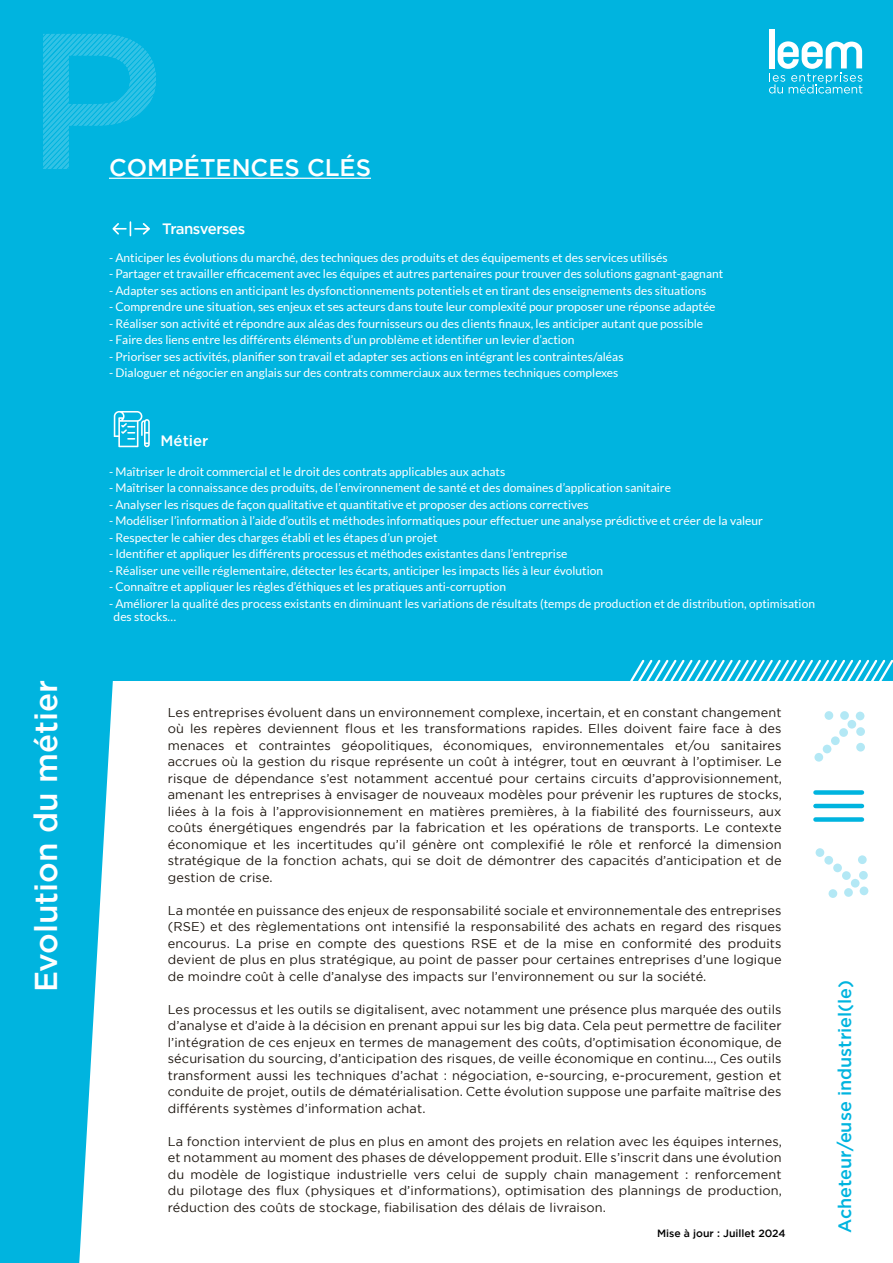
<style>
.page{position:relative;width:893px;height:1263px;background:#fff}
.page>*{position:absolute;margin:0;border:0;box-sizing:border-box;transform-origin:0 0}
.t1{font:500 31.5px "Gotham";color:#fff}
.t2{font:500 24px "Gotham";color:#fff}
.t3{font:500 18px "Gotham";color:#00b4df}
.t4{font:500 15px "Gotham";letter-spacing:-.03em;color:#fff}
.t5{font:12.75px/16.5px "Gotham";letter-spacing:.01em;color:#1d160f;text-align:justify}
.t6{font:12px/13.5px "Lato";color:#fff}
.t7{font:500 10.5px "Gotham";color:#000}
</style>
<div class="page">
<div style="left:0;top:0;width:893px;height:680px;background:#00b4df"></div>
<svg style="left:0;top:680px;width:116px;height:583px;fill:#00b4df"></svg>
<hr style="left:109px;top:178px;width:262px;height:1px;background:#fff">
<div style="left:769px;top:29px;width:6px;height:39px;background:#fff"></div>
<svg style="left:769px;top:41px;width:93px;height:53px"></svg>
<svg style="left:114px;top:411px;width:36px;height:36px"></svg>
<svg style="left:43px;top:34px;width:113px;height:135px"></svg>
<svg style="left:112px;top:222px;width:38px;height:14px"></svg>
<svg style="left:630px;top:660px;width:263px;height:20px"></svg>
<div style="left:815px;top:790px;width:47px;height:5px;background:#00b4df"></div>
<hr style="left:815px;top:804px;width:47px;height:4px;background:#00b4df">
<div style="left:815px;top:817px;width:47px;height:5px;background:#00b4df"></div>
<div style="left:856px;top:712px;width:8px;height:8px;background:#b3e8f5;border-radius:50%"></div>
<svg style="left:847px;top:720px;width:9px;height:9px"></svg>
<svg style="left:839px;top:728px;width:9px;height:9px"></svg>
<svg style="left:831px;top:736px;width:9px;height:9px"></svg>
<div style="left:823px;top:745px;width:8px;height:8px;background:#b3e8f5;border-radius:50%"></div>
<svg style="left:814px;top:753px;width:9px;height:9px"></svg>
<svg style="left:840px;top:711px;width:9px;height:9px"></svg>
<div style="left:824px;top:711px;width:9px;height:9px;background:#b3e8f5;border-radius:50%"></div>
<svg style="left:856px;top:727px;width:9px;height:9px"></svg>
<div style="left:856px;top:743px;width:9px;height:8px;background:#b3e8f5;border-radius:50%"></div>
<svg style="left:859px;top:886px;width:9px;height:9px"></svg>
<svg style="left:851px;top:879px;width:9px;height:9px"></svg>
<svg style="left:842px;top:871px;width:9px;height:9px"></svg>
<div style="left:833px;top:863px;width:9px;height:9px;background:#b3e8f5;border-radius:50%"></div>
<svg style="left:824px;top:856px;width:9px;height:9px"></svg>
<div style="left:815px;top:848px;width:9px;height:9px;background:#b3e8f5;border-radius:50%"></div>
<svg style="left:859px;top:871px;width:9px;height:9px"></svg>
<svg style="left:858px;top:855px;width:9px;height:9px"></svg>
<svg style="left:844px;top:888px;width:9px;height:9px"></svg>
<div style="left:828px;top:889px;width:9px;height:9px;background:#b3e8f5;border-radius:50%"></div>
<h1 class="t1" style="left:25px;top:992px;width:314px;rotate:-90deg">Evolution du métier</h1>
<h2 class="t2" style="left:109px;top:152px;width:264px">COMPÉTENCES CLÉS</h2>
<p class="t4" style="left:162px;top:218px;width:85px">Transverses</p>
<p class="t6" style="left:109px;top:251px;width:560px">- Anticiper les évolutions du marché, des techniques des produits et des équipements et des services utilisés</p>
<p class="t6" style="left:109px;top:267px;width:616px">- Partager et travailler efficacement avec les équipes et autres partenaires pour trouver des solutions gagnant-gagnant</p>
<p class="t6" style="left:109px;top:284px;width:599px">- Adapter ses actions en anticipant les dysfonctionnements potentiels et en tirant des enseignements des situations</p>
<p class="t6" style="left:109px;top:300px;width:608px">- Comprendre une situation, ses enjeux et ses acteurs dans toute leur complexité pour proposer une réponse adaptée</p>
<p class="t6" style="left:109px;top:317px;width:596px">- Réaliser son activité et répondre aux aléas des fournisseurs ou des clients finaux, les anticiper autant que possible</p>
<p class="t6" style="left:109px;top:333px;width:467px">- Faire des liens entre les différents éléments d’un problème et identifier un levier d’action</p>
<p class="t6" style="left:109px;top:350px;width:516px">- Prioriser ses activités, planifier son travail et adapter ses actions en intégrant les contraintes/aléas</p>
<p class="t6" style="left:109px;top:366px;width:511px">- Dialoguer et négocier en anglais sur des contrats commerciaux aux termes techniques complexes</p>
<p class="t4" style="left:161px;top:431px;width:49px">Métier</p>
<p class="t6" style="left:109px;top:464px;width:398px">- Maîtriser le droit commercial et le droit des contrats applicables aux achats</p>
<p class="t6" style="left:109px;top:481px;width:563px">- Maîtriser la connaissance des produits, de l’environnement de santé et des domaines d’application sanitaire</p>
<p class="t6" style="left:109px;top:497px;width:481px">- Analyser les risques de façon qualitative et quantitative et proposer des actions correctives</p>
<p class="t6" style="left:109px;top:514px;width:656px">- Modéliser l’information à l’aide d’outils et méthodes informatiques pour effectuer une analyse prédictive et créer de la valeur</p>
<p class="t6" style="left:109px;top:530px;width:330px">- Respecter le cahier des charges établi et les étapes d’un projet</p>
<p class="t6" style="left:109px;top:547px;width:460px">- Identifier et appliquer les différents processus et méthodes existantes dans l’entreprise</p>
<p class="t6" style="left:109px;top:563px;width:496px">- Réaliser une veille réglementaire, détecter les écarts, anticiper les impacts liés à leur évolution</p>
<p class="t6" style="left:109px;top:580px;width:399px">- Connaître et appliquer les règles d’éthiques et les pratiques anti-corruption</p>
<p class="t6" style="left:114px;top:596px;width:703px;text-indent:-5px">- Améliorer la qualité des process existants en diminuant les variations de résultats (temps de production et de distribution, optimisation des stocks…</p>
<p class="t5" style="left:168px;top:704px;width:616px">Les entreprises évoluent dans un environnement complexe, incertain, et en constant changement où les repères deviennent flous et les transformations rapides. Elles doivent faire face à des menaces et contraintes géopolitiques, économiques, environnementales et/ou sanitaires accrues où la gestion du risque représente un coût à intégrer, tout en œuvrant à l’optimiser. Le risque de dépendance s’est notamment accentué pour certains circuits d’approvisionnement, amenant les entreprises à envisager de nouveaux modèles pour prévenir les ruptures de stocks, liées à la fois à l’approvisionnement en matières premières, à la fiabilité des fournisseurs, aux coûts énergétiques engendrés par la fabrication et les opérations de transports. Le contexte économique et les incertitudes qu’il génère ont complexifié le rôle et renforcé la dimension stratégique de la fonction achats, qui se doit de démontrer des capacités d’anticipation et de gestion de crise.</p>
<p class="t5" style="left:168px;top:902px;width:615px">La montée en puissance des enjeux de responsabilité sociale et environnementale des entreprises (RSE) et des règlementations ont intensifié la responsabilité des achats en regard des risques encourus. La prise en compte des questions RSE et de la mise en conformité des produits devient de plus en plus stratégique, au point de passer pour certaines entreprises d’une logique de moindre coût à celle d’analyse des impacts sur l’environnement ou sur la société.</p>
<p class="t5" style="left:168px;top:1001px;width:615px">Les processus et les outils se digitalisent, avec notamment une présence plus marquée des outils d’analyse et d’aide à la décision en prenant appui sur les big data. Cela peut permettre de faciliter l’intégration de ces enjeux en termes de management des coûts, d’optimisation économique, de sécurisation du sourcing, d’anticipation des risques, de veille économique en continu…, Ces outils transforment aussi les techniques d’achat : négociation, e-sourcing, e-procurement, gestion et conduite de projet, outils de dématérialisation. Cette évolution suppose une parfaite maîtrise des différents systèmes d’information achat.</p>
<p class="t5" style="left:168px;top:1133px;width:616px">La fonction intervient de plus en plus en amont des projets en relation avec les équipes internes, et notamment au moment des phases de développement produit. Elle s’inscrit dans une évolution du modèle de logistique industrielle vers celui de supply chain management : renforcement du pilotage des flux (physiques et d’informations), optimisation des plannings de production, réduction des coûts de stockage, fiabilisation des délais de livraison.</p>
<p class="t7" style="left:657px;top:1226px;width:130px">Mise à jour : Juillet 2024</p>
<h3 class="t3" style="left:833px;top:1233px;width:254px;rotate:-90deg">Acheteur/euse industriel(le)</h3>
</div>
